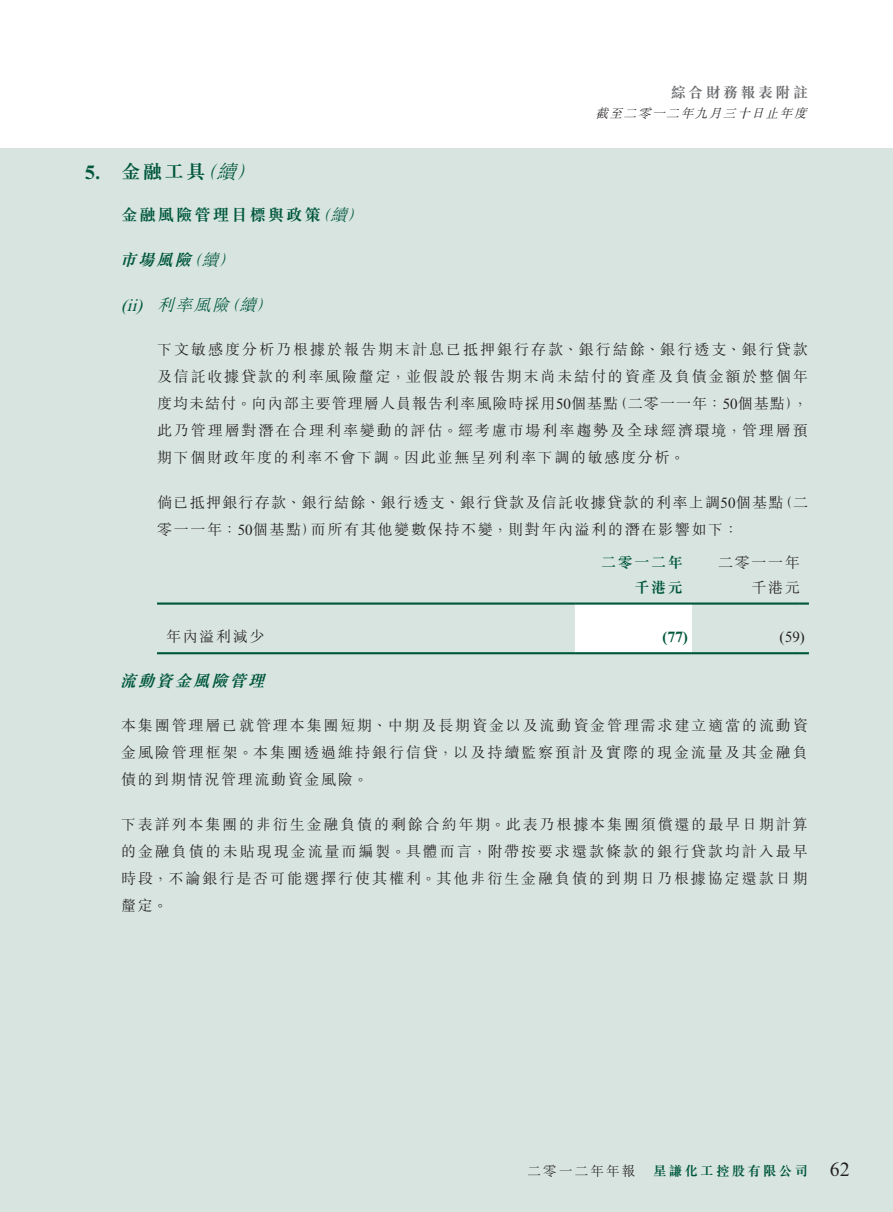
<style>
.page{position:relative;width:893px;height:1212px;background:#fff}
.page>*{position:absolute;margin:0;border:0;box-sizing:border-box;transform-origin:0 0}
._03_H1{font:700 19.5px "M Sung HK";color:#00573c}
._03_H1-2{font:italic 300 19.5px "M Sung HK";color:#00573c}
.t1{font:19.5px "Times New Roman MT Std";color:#231f20}
._03_H1-3{font:700 19.5px "Times New Roman MT Std";color:#00573c}
._05_____H3{font:italic 700 16.5px "M Sung HK";color:#00573c}
._04___H2{font:700 16.5px "M Sung HK";letter-spacing:.11em;color:#00573c}
._06_______H4{font:italic 300 16.5px "M Sung HK";color:#00573c}
._06_______H4-2{font:italic 16.5px "Times New Roman MT Std";color:#00573c}
._04___H2-2{font:italic 300 16.5px "M Sung HK";color:#00573c}
._05_____H3-2{font:italic 300 16.5px "M Sung HK";color:#00573c}
._12___P2{font:300 15px/27px "M Sung HK";letter-spacing:.13em;color:#231f20;text-align:justify}
._13_____P4{font:300 15px/27px "M Sung HK";letter-spacing:.11em;color:#231f20;text-align:right}
._13_____P4-2{font:300 15px/27px "M Sung HK";letter-spacing:.09em;color:#231f20}
.t2{font:700 15px "M Sung HK";letter-spacing:.165em;color:#6c6d70}
._01_Body_Text{font:300 15px "M Sung HK";letter-spacing:.11em;color:#231f20}
._02_Note_Text{font:700 15px "M Sung HK";letter-spacing:.11em;color:#00573c}
._15_Table_Stub{font:300 15px "M Sung HK";letter-spacing:.11em;color:#231f20}
._01_Body_Text-2{font:15px "Times New Roman MT Std";color:#231f20}
._02_Note_Text-2{font:700 15px "Times New Roman MT Std";color:#00573c}
.t3{font:700 13.5px "M Sung HK";letter-spacing:.165em;color:#00573c}
.t4{font:300 13.5px "M Sung HK";letter-spacing:.165em;color:#231f20}
.t5{font:italic 300 12.75px "M Sung HK";color:#231f20}
.s1{font-weight:300}
.s2{font-family:"Times New Roman MT Std";font-weight:400}
</style>
<div class="page">
<div style="left:0;top:149px;width:893px;height:1063px;background:#d7e4e0"></div>
<hr style="left:157px;top:602px;width:409px;height:3px;background:#00573c">
<hr style="left:692px;top:602px;width:108px;height:3px;background:#00573c">
<svg style="left:800px;top:602px;width:9px;height:3px"></svg>
<hr style="left:157px;top:652px;width:409px;height:2px;background:#00573c">
<svg style="left:566px;top:602px;width:126px;height:52px;background:#e8f0ed"></svg>
<hr style="left:692px;top:652px;width:108px;height:2px;background:#00573c">
<svg style="left:800px;top:652px;width:9px;height:2px"></svg>
<p class="_03_H1-3" style="left:85px;top:160px;width:17px">5.</p>
<p class="_03_H1-2" style="left:216px;top:158px;width:28px">續</p>
<p class="_03_H1" style="left:121px;top:158px;width:86px">金融工具</p>
<p class="_03_H1-2" style="left:197px;top:158px;width:28px">（</p>
<p class="_03_H1-2" style="left:236px;top:158px;width:28px">(</p>
<p class="_04___H2-2" style="left:330px;top:204px;width:24px">續</p>
<p class="_04___H2" style="left:121px;top:204px;width:201px">金融風險管理目標與政策</p>
<p class="_05_____H3-2" style="left:218px;top:249px;width:24px">(</p>
<p class="_04___H2-2" style="left:313px;top:204px;width:24px">（</p>
<p class="_04___H2-2" style="left:347px;top:204px;width:24px">(</p>
<p class="_05_____H3" style="left:119px;top:249px;width:106px">市場風險<span class="s1">續</span></p>
<p class="_05_____H3-2" style="left:185px;top:249px;width:24px">（</p>
<p class="_06_______H4-2" style="left:127px;top:296px;width:22px">)i i</p>
<p class="_06_______H4-2" style="left:121px;top:296px;width:12px">(</p>
<p class="_06_______H4" style="left:157px;top:294px;width:106px">利率風險續</p>
<p class="_06_______H4" style="left:223px;top:294px;width:24px">（</p>
<p class="_06_______H4" style="left:256px;top:294px;width:24px">(</p>
<p class="t2" style="left:671px;top:82px;width:139px">綜合財務報表附註</p>
<p class="t5" style="left:595px;top:104px;width:217px">截至二零一二年九月三十日止年度</p>
<p class="_13_____P4" style="left:157px;top:335px;width:652px">下文敏感度分析乃根據於報告期末計息已抵押銀行存款、銀行結餘、銀行透支、銀行貸款及信託收據貸款的利率風險釐定，並假設於報告期末尚未結付的資產及負債金額於整個年（二零一一年：<span class="s2">50</span>個基點，(</p>
<p class="_13_____P4" style="left:157px;top:389px;width:652px;text-align:left">度均未結付。向內部主要管理層人員報告利率風險時採用<span class="s2">50</span>個基點<br>此乃管理層對潛在合理利率變動的評估。經考慮市場利率趨勢及全球經濟環境，管理層預期下個財政年度的利率不會下調。因此並無呈列利率下調的敏感度分析。</p>
<p class="_13_____P4" style="left:778px;top:488px;width:32px">（二</p>
<p class="_13_____P4-2" style="left:311px;top:488px;width:474px;text-indent:-154px">倘已抵押銀行存款、銀行結餘、銀行透支、銀行貸款及信託收據貸款的利率上調<span class="s2">50</span>個基點而所有其他變數保持不變，則對年內溢利的潛在影響如下：</p>
<p class="_13_____P4" style="left:157px;top:515px;width:161px">零一一年：<span class="s2">50</span>個基點）</p>
<p class="_02_Note_Text" style="left:601px;top:552px;width:83px">二零一二年</p>
<p class="_02_Note_Text" style="left:634px;top:577px;width:50px">千港元</p>
<p class="_01_Body_Text" style="left:718px;top:552px;width:83px">二零一一年</p>
<p class="_01_Body_Text" style="left:751px;top:577px;width:50px">千港元</p>
<p class="_15_Table_Stub" style="left:166px;top:626px;width:100px">年內溢利減少</p>
<p class="_05_____H3" style="left:119px;top:669px;width:152px">流動資金風險管理</p>
<p class="_12___P2" style="left:121px;top:711px;width:688px">本集團管理層已就管理本集團短期、中期及長期資金以及流動資金管理需求建立適當的流動資金風險管理框架。本集團透過維持銀行信貸，以及持續監察預計及實際的現金流量及其金融負債的到期情況管理流動資金風險。</p>
<p class="_12___P2" style="left:121px;top:810px;width:688px">下表詳列本集團的非衍生金融負債的剩餘合約年期。此表乃根據本集團須償還的最早日期計算的金融負債的未貼現現金流量而編製。具體而言，附帶按要求還款條款的銀行貸款均計入最早時段，不論銀行是否可能選擇行使其權利。其他非衍生金融負債的到期日乃根據協定還款日期釐定。</p>
<p class="_01_Body_Text-2" style="left:780px;top:628px;width:27px">)59(</p>
<p class="_02_Note_Text-2" style="left:663px;top:628px;width:27px">)77(</p>
<p class="t4" style="left:528px;top:1161px;width:109px">二零一二年年報</p>
<p class="t3" style="left:653px;top:1161px;width:156px">星謙化工控股有限公司</p>
<h1 class="t1" style="left:830px;top:1158px;width:21px">62</h1>
</div>
